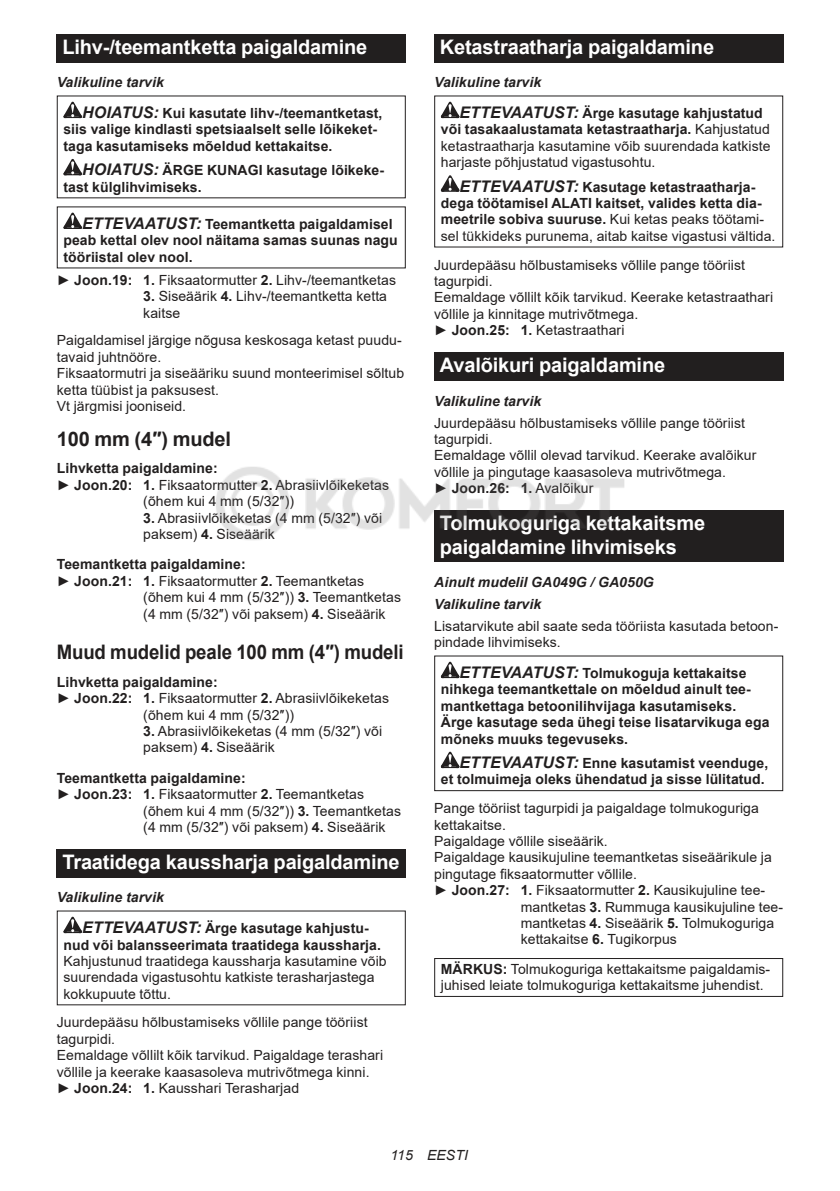
<style>
.page{position:relative;width:840px;height:1191px;background:#fff}
.page>*{position:absolute;margin:0;border:0;box-sizing:border-box;transform-origin:0 0}
.t1{font:700 20px/23.4px "Arial";letter-spacing:-.01em;color:#fff}
.t2{font:700 20px "Arial";letter-spacing:-.01em;color:#221f1f;scale:.93 1}
.t3{font:700 20px "Arial";letter-spacing:-.01em;color:#221f1f}
.t4{font:14px/16.4px "Arial";letter-spacing:.005em;color:#221f1f}
.t5{font:700 14px/16.4px "Arial";letter-spacing:.005em;color:#221f1f}
.t6{font:italic 700 14px/22px "Arial";letter-spacing:.005em;color:#221f1f}
.t7{font:italic 14px "Arial";letter-spacing:.005em;color:#221f1f}
.s1{font-style:italic}
.s2{font-style:italic;font-size:16px}
.s3{font-weight:700}
.s4{font-weight:400}
</style>
<div class="page">
<div style="left:57px;top:34px;width:348px;height:29px;background:#221f1f"></div>
<svg style="left:63px;top:102px;width:19px;height:16px"></svg>
<svg style="left:63px;top:159px;width:19px;height:16px"></svg>
<svg style="left:63px;top:213px;width:19px;height:16px"></svg>
<div style="left:57px;top:849px;width:348px;height:28px;background:#221f1f"></div>
<svg style="left:63px;top:916px;width:19px;height:17px"></svg>
<div style="left:434px;top:34px;width:348px;height:29px;background:#221f1f"></div>
<svg style="left:440px;top:102px;width:19px;height:16px"></svg>
<svg style="left:440px;top:175px;width:19px;height:17px"></svg>
<div style="left:434px;top:352px;width:348px;height:28px;background:#221f1f"></div>
<div style="left:434px;top:510px;width:348px;height:52px;background:#221f1f"></div>
<svg style="left:440px;top:661px;width:19px;height:17px"></svg>
<svg style="left:440px;top:751px;width:19px;height:17px"></svg>
<div style="left:434px;top:655px;width:348px;height:136px;border:1px solid #221f1f"></div>
<div style="left:434px;top:958px;width:348px;height:39px;border:1px solid #221f1f"></div>
<img style="left:216px;top:467px;width:409px;height:73px">
<h1 class="t1" style="left:62px;top:37px;width:306px">Lihv-/teemantketta paigaldamine</h1>
<p class="t5" style="left:82px;top:68px;width:302px;line-height:30.6px;text-indent:-25px"><span class="s1">Valikuline tarvik<br></span><span class="s2">HOIATUS:</span> Kui kasutate lihv-/teemantketast,</p>
<p class="t5" style="left:63px;top:122px;width:315px">siis valige kindlasti spetsiaalselt selle lõikeket&shy;taga kasutamiseks mõeldud kettakaitse.</p>
<p class="t5" style="left:63px;top:163px;width:322px;text-indent:19px"><span class="s2">HOIATUS:</span> ÄRGE KUNAGI kasutage lõikeke&shy;tast külglihvimiseks.</p>
<p class="t5" style="left:63px;top:217px;width:335px;text-indent:19px"><span class="s2">ETTEVAATUST:</span> Teemantketta paigaldamisel peab kettal olev nool näitama samas suunas nagu tööriistal olev nool.</p>
<p class="t4" style="left:57px;top:272px;width:340px">► <span class="s3">Joon.19: 1.</span> Fiksaatormutter <span class="s3">2.</span> Lihv-/teemantketas</p>
<p class="t4" style="left:143px;top:289px;width:245px"><span class="s3">3.</span> Siseäärik <span class="s3">4.</span> Lihv-/teemantketta ketta kaitse</p>
<p class="t4" style="left:57px;top:332px;width:349px">Paigaldamisel järgige nõgusa keskosaga ketast puudu&shy;tavaid juhtnööre.<br>Fiksaatormutri ja siseääriku suund monteerimisel sõltub ketta tüübist ja paksusest.<br>Vt järgmisi jooniseid.</p>
<h1 class="t3" style="left:57px;top:424px;width:176px">100 mm (4″) mudel</h1>
<p class="t5" style="left:57px;top:461px;width:162px">Lihvketta paigaldamine:</p>
<p class="t4" style="left:57px;top:476px;width:333px">► <span class="s3">Joon.20: 1.</span> Fiksaatormutter <span class="s3">2.</span> Abrasiivlõikeketas</p>
<p class="t4" style="left:143px;top:493px;width:152px">(õhem kui 4 mm (5/32″))</p>
<p class="t4" style="left:143px;top:509px;width:240px"><span class="s3">3.</span> Abrasiivlõikeketas (4 mm (5/32″) või paksem) <span class="s3">4.</span> Siseäärik</p>
<p class="t5" style="left:57px;top:557px;width:190px">Teemantketta paigaldamine:</p>
<p class="t4" style="left:57px;top:572px;width:309px">► <span class="s3">Joon.21: 1.</span> Fiksaatormutter <span class="s3">2.</span> Teemantketas</p>
<p class="t4" style="left:143px;top:589px;width:259px">(õhem kui 4 mm (5/32″)) <span class="s3">3.</span> Teemantketas</p>
<p class="t4" style="left:143px;top:605px;width:244px">(4 mm (5/32″) või paksem) <span class="s3">4.</span> Siseäärik</p>
<h1 class="t2" style="left:57px;top:638px;width:374px">Muud mudelid peale 100 mm (4″) mudeli</h1>
<p class="t5" style="left:57px;top:675px;width:162px">Lihvketta paigaldamine:</p>
<p class="t4" style="left:57px;top:690px;width:333px">► <span class="s3">Joon.22: 1.</span> Fiksaatormutter <span class="s3">2.</span> Abrasiivlõikeketas</p>
<p class="t4" style="left:143px;top:706px;width:152px">(õhem kui 4 mm (5/32″))</p>
<p class="t4" style="left:143px;top:722px;width:240px"><span class="s3">3.</span> Abrasiivlõikeketas (4 mm (5/32″) või paksem) <span class="s3">4.</span> Siseäärik</p>
<p class="t5" style="left:57px;top:771px;width:190px">Teemantketta paigaldamine:</p>
<p class="t4" style="left:57px;top:786px;width:309px">► <span class="s3">Joon.23: 1.</span> Fiksaatormutter <span class="s3">2.</span> Teemantketas</p>
<p class="t4" style="left:143px;top:802px;width:259px">(õhem kui 4 mm (5/32″)) <span class="s3">3.</span> Teemantketas</p>
<p class="t4" style="left:143px;top:819px;width:244px">(4 mm (5/32″) või paksem) <span class="s3">4.</span> Siseäärik</p>
<h1 class="t1" style="left:62px;top:852px;width:338px">Traatidega kaussharja paigaldamine</h1>
<p class="t5" style="left:82px;top:883px;width:288px;line-height:30.6px;text-indent:-25px"><span class="s1">Valikuline tarvik<br></span><span class="s2">ETTEVAATUST:</span> Ärge kasutage kahjustu-</p>
<p class="t5" style="left:63px;top:937px;width:319px">nud või balansseerimata traatidega kaussharja.</p>
<p class="t4" style="left:63px;top:952px;width:324px">Kahjustunud traatidega kaussharja kasutamine võib suurendada vigastusohtu katkiste terasharjastega kokkupuute tõttu.</p>
<p class="t4" style="left:57px;top:1015px;width:328px">Juurdepääsu hõlbustamiseks võllile pange tööriist tagurpidi.<br>Eemaldage võllilt kõik tarvikud. Paigaldage terashari võllile ja keerake kaasasoleva mutrivõtmega kinni. ► <span class="s3">Joon.24: 1.</span> Kausshari Terasharjad</p>
<h1 class="t1" style="left:439px;top:37px;width:276px">Ketastraatharja paigaldamine</h1>
<p class="t5" style="left:459px;top:68px;width:304px;line-height:30.6px;text-indent:-25px"><span class="s1">Valikuline tarvik<br></span><span class="s2">ETTEVAATUST:</span> Ärge kasutage kahjustatud</p>
<p class="t4" style="left:440px;top:121px;width:331px;text-align:justify"><span class="s3">või tasakaalustamata ketastraatharja.</span> Kahjustatud ketastraatharja kasutamine võib suurendada katkiste harjaste põhjustatud vigastusohtu.</p>
<p class="t5" style="left:440px;top:180px;width:336px;text-indent:19px"><span class="s2">ETTEVAATUST:</span> Kasutage ketastraatharja&shy;dega töötamisel ALATI kaitset, valides ketta dia&shy;meetrile sobiva suuruse. <span class="s4">Kui ketas peaks töötami&shy;sel tükkideks purunema, aitab kaitse vigastusi vältida.</span></p>
<p class="t4" style="left:434px;top:258px;width:340px">Juurdepääsu hõlbustamiseks võllile pange tööriist tagurpidi.<br>Eemaldage võllilt kõik tarvikud. Keerake ketastraathari võllile ja kinnitage mutrivõtmega.<br>► <span class="s3">Joon.25: 1.</span> Ketastraathari</p>
<h1 class="t1" style="left:439px;top:355px;width:227px">Avalõikuri paigaldamine</h1>
<p class="t6" style="left:434px;top:391px;width:108px">Valikuline tarvik</p>
<p class="t4" style="left:434px;top:416px;width:323px">Juurdepääsu hõlbustamiseks võllile pange tööriist tagurpidi.<br>Eemaldage võllil olevad tarvikud. Keerake avalõikur võllile ja pingutage kaasasoleva mutrivõtmega.<br>► <span class="s3">Joon.26: 1.</span> Avalõikur</p>
<h1 class="t1" style="left:439px;top:513px;width:267px">Tolmukoguriga kettakaitsme paigaldamine lihvimiseks</h1>
<p class="t6" style="left:434px;top:572px;width:221px">Ainult mudelil GA049G / GA050G<br>Valikuline tarvik</p>
<p class="t4" style="left:434px;top:618px;width:345px">Lisatarvikute abil saate seda tööriista kasutada betoon&shy;pindade lihvimiseks.</p>
<p class="t5" style="left:440px;top:666px;width:330px;text-indent:19px"><span class="s2">ETTEVAATUST:</span> Tolmukoguja kettakaitse nihkega teemantkettale on mõeldud ainult tee&shy;mantkettaga betoonilihvijaga kasutamiseks.<br>Ärge kasutage seda ühegi teise lisatarvikuga ega mõneks muuks tegevuseks.</p>
<p class="t5" style="left:440px;top:756px;width:329px;text-align:right"><span class="s2">ETTEVAATUST:</span> Enne kasutamist veenduge,<br>et tolmuimeja oleks ühendatud ja sisse lülitatud.</p>
<p class="t4" style="left:434px;top:800px;width:326px">Pange tööriist tagurpidi ja paigaldage tolmukoguriga</p>
<p class="t4" style="left:434px;top:817px;width:73px">kettakaitse.</p>
<p class="t4" style="left:434px;top:834px;width:175px">Paigaldage võllile siseäärik.</p>
<p class="t4" style="left:434px;top:849px;width:339px">Paigaldage kausikujuline teemantketas siseäärikule ja</p>
<p class="t4" style="left:434px;top:865px;width:204px">pingutage fiksaatormutter võllile.</p>
<p class="t4" style="left:434px;top:882px;width:332px">► <span class="s3">Joon.27: 1.</span> Fiksaatormutter <span class="s3">2.</span> Kausikujuline tee-</p>
<p class="t4" style="left:520px;top:899px;width:264px">mantketas <span class="s3">3.</span> Rummuga kausikujuline tee-</p>
<p class="t4" style="left:520px;top:916px;width:255px">mantketas <span class="s3">4.</span> Siseäärik <span class="s3">5.</span> Tolmukoguriga</p>
<p class="t4" style="left:520px;top:932px;width:157px">kettakaitse <span class="s3">6.</span> Tugikorpus</p>
<p class="t4" style="left:440px;top:962px;width:330px"><span class="s3">MÄRKUS:</span> Tolmukoguriga kettakaitsme paigaldamis&shy;juhised leiate tolmukoguriga kettakaitsme juhendist.</p>
<p class="t7" style="left:390px;top:1147px;width:79px">115 EESTI</p>
</div>
